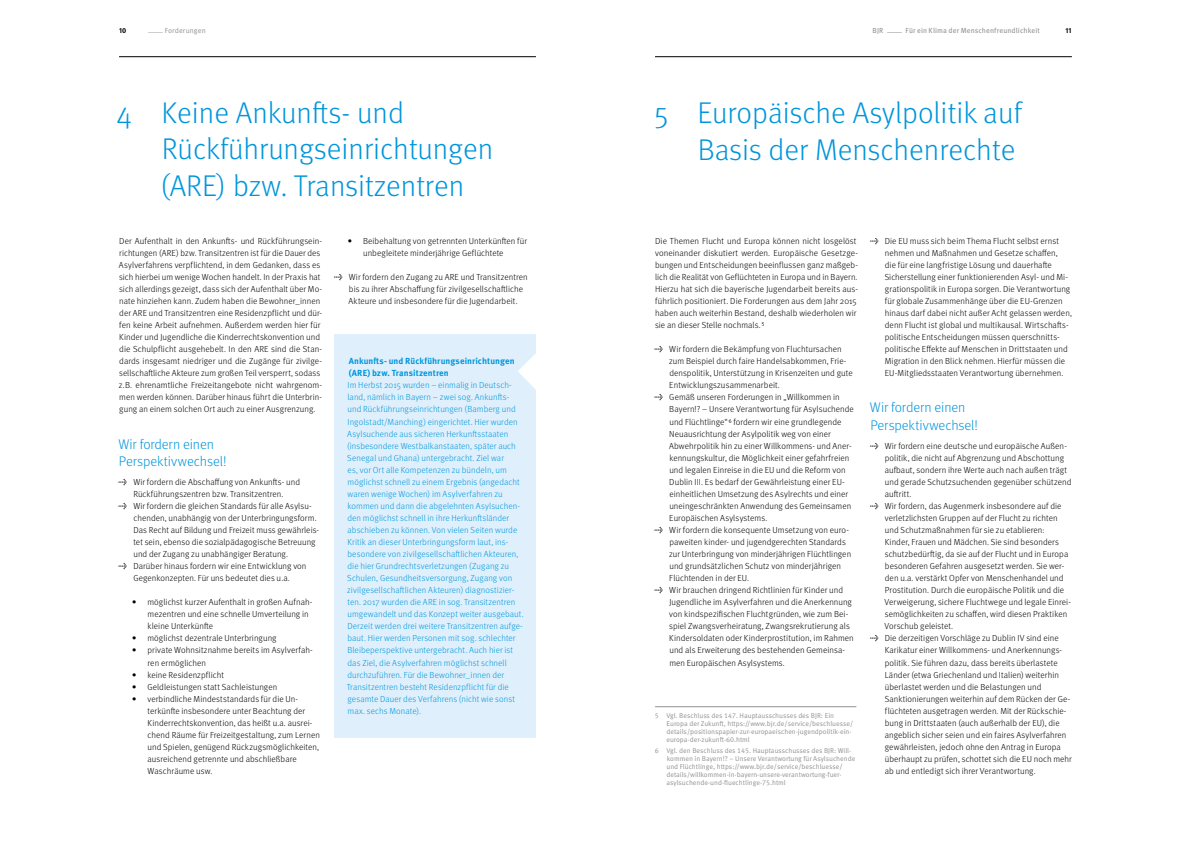
<style>
.page{position:relative;width:1191px;height:842px;background:#fff}
.page>*{position:absolute;margin:0;border:0;box-sizing:border-box;transform-origin:0 0}
.t1{font:300 30px/36.1px "Meta OT";color:#0095db}
.t2{font:300 14px/17px "Meta OT";letter-spacing:-.005em;color:#0095db}
.t3{font:300 8.8px/12px "Meta OT";letter-spacing:.005em;color:#000}
.t4{font:300 8.8px/12px "Meta OT";letter-spacing:.005em;color:#0095db}
.t5{font:700 8.8px/12px "Meta OT";letter-spacing:.005em;color:#0095db}
.t6{font:7.3px "Meta OT";letter-spacing:.015em;color:#929292}
.t7{font:7.3px "Meta OT Norm";letter-spacing:.02em;color:#929292;scale:4 1}
.t8{font:700 7.3px "Meta OT";color:#000}
.t9{font:7px/8.1px "Meta OT Norm";color:#929292}
.s1{font-weight:700;font-size:7px}
.s2{font-weight:700}
</style>
<div class="page">
<div style="left:334px;top:334px;width:201px;height:404px;background:#dff0fc"></div>
<svg style="left:518px;top:353px;width:18px;height:37px"></svg>
<hr style="left:655px;top:706px;width:201px;height:1px;background:#929292">
<hr style="left:655px;top:57px;width:416px;height:1px;background:#000">
<hr style="left:119px;top:57px;width:417px;height:1px;background:#000">
<p class="t8" style="left:119px;top:26px;width:9px">10</p>
<p class="t7" style="left:148px;top:26px;width:16px">_Forderungen</p>
<p class="t6" style="left:872px;top:26px;width:169px">BJR _Für ein Klima der Menschenfreundlichkeit</p>
<p class="t8" style="left:1065px;top:26px;width:8px">11</p>
<h1 class="t1" style="left:160px;top:95px;width:334px;text-indent:-44px">4 Keine Ankunfts- und<br>Rückführungseinrichtungen (ARE) bzw. Transitzentren</h1>
<h1 class="t1" style="left:654px;top:95px;width:369px;text-align:right">5 Europäische Asylpolitik auf<br>Basis der Menschenrechte</h1>
<p class="t3" style="left:119px;top:235px;width:205px">Der Aufenthalt in den Ankunfts- und Rückführungsein&shy;richtungen (ARE) bzw. Transitzentren ist für die Dauer des Asylverfahrens verpflichtend, in dem Gedanken, dass es sich hierbei um wenige Wochen handelt. In der Praxis hat sich allerdings gezeigt, dass sich der Aufenthalt über Mo&shy;nate hinziehen kann. Zudem haben die Bewohner_innen der ARE und Transitzentren eine Residenzpflicht und dür&shy;fen keine Arbeit aufnehmen. Außerdem werden hier für Kinder und Jugendliche die Kinderrechtskonvention und die Schulpflicht ausgehebelt. In den ARE sind die Stan&shy;dards insgesamt niedriger und die Zugänge für zivilge&shy;sellschaftliche Akteure zum großen Teil versperrt, sodass z.B. ehrenamtliche Freizeitangebote nicht wahrgenom&shy;men werden können. Darüber hinaus führt die Unterbrin&shy;gung an einem solchen Ort auch zu einer Ausgrenzung.</p>
<h2 class="t2" style="left:118px;top:436px;width:109px">Wir fordern einen<br>Perspektivwechsel!</h2>
<p class="t3" style="left:119px;top:476px;width:183px;text-align:center"><span class="s1">→</span> Wir fordern die Abschaffung von Ankunfts- und<br>Rückführungszentren bzw. Transitzentren.</p>
<p class="t3" style="left:133px;top:500px;width:187px;text-indent:-15px"><span class="s1">→</span> Wir fordern die gleichen Standards für alle Asylsu&shy;chenden, unabhängig von der Unterbringungsform.<br>Das Recht auf Bildung und Freizeit muss gewährleis&shy;tet sein, ebenso die sozialpädagogische Betreuung und der Zugang zu unabhängiger Beratung.</p>
<p class="t3" style="left:119px;top:560px;width:189px;text-align:center"><span class="s1">→</span> Darüber hinaus fordern wir eine Entwicklung von<br>Gegenkonzepten. Für uns bedeutet dies u.a.</p>
<p class="t3" style="left:148px;top:596px;width:166px;text-indent:-15px"><span class="s2">•</span> möglichst kurzer Aufenthalt in großen Aufnah&shy;mezentren und eine schnelle Umverteilung in kleine Unterkünfte</p>
<p class="t3" style="left:132px;top:632px;width:146px"><span class="s2">•</span> möglichst dezentrale Unterbringung</p>
<p class="t3" style="left:148px;top:645px;width:167px;text-indent:-15px"><span class="s2">•</span> private Wohnsitznahme bereits im Asylverfah&shy;ren ermöglichen</p>
<p class="t3" style="left:132px;top:669px;width:93px"><span class="s2">•</span> keine Residenzpflicht</p>
<p class="t3" style="left:132px;top:681px;width:146px"><span class="s2">•</span> Geldleistungen statt Sachleistungen</p>
<p class="t3" style="left:147px;top:693px;width:174px;text-indent:-15px"><span class="s2">•</span> verbindliche Mindeststandards für die Un&shy;terkünfte insbesondere unter Beachtung der Kinderrechtskonvention, das heißt u.a. ausrei&shy;chend Räume für Freizeitgestaltung, zum Lernen und Spielen, genügend Rückzugsmöglichkeiten, ausreichend getrennte und abschließbare Waschräume usw.</p>
<p class="t3" style="left:655px;top:235px;width:204px">Die Themen Flucht und Europa können nicht losgelöst voneinander diskutiert werden. Europäische Gesetzge&shy;bungen und Entscheidungen beeinflussen ganz maßgeb&shy;lich die Realität von Geflüchteten in Europa und in Bayern.<br>Hierzu hat sich die bayerische Jugendarbeit bereits aus&shy;führlich positioniert. Die Forderungen aus dem Jahr 2015 haben auch weiterhin Bestand, deshalb wiederholen wir sie an dieser Stelle nochmals.5</p>
<p class="t3" style="left:669px;top:343px;width:185px;text-indent:-15px"><span class="s1">→</span> Wir fordern die Bekämpfung von Fluchtursachen zum Beispiel durch faire Handelsabkommen, Frie&shy;denspolitik, Unterstützung in Krisenzeiten und gute Entwicklungszusammenarbeit.</p>
<p class="t3" style="left:669px;top:392px;width:186px;text-indent:-14px"><span class="s1">→</span> Gemäß unseren Forderungen in „Willkommen in Bayern!? – Unsere Verantwortung für Asylsuchende und Flüchtlinge“6 fordern wir eine grundlegende Neuausrichtung der Asylpolitik weg von einer Abwehrpolitik hin zu einer Willkommens- und Aner&shy;kennungskultur, die Möglichkeit einer gefahrfreien und legalen Einreise in die EU und die Reform von Dublin III. Es bedarf der Gewährleistung einer EU&shy;einheitlichen Umsetzung des Asylrechts und einer uneingeschränkten Anwendung des Gemeinsamen Europäischen Asylsystems.</p>
<p class="t3" style="left:669px;top:524px;width:184px;text-indent:-15px"><span class="s1">→</span> Wir fordern die konsequente Umsetzung von euro&shy;paweiten kinder- und jugendgerechten Standards zur Unterbringung von minderjährigen Flüchtlingen und grundsätzlichen Schutz von minderjährigen Flüchtenden in der EU.</p>
<p class="t3" style="left:669px;top:584px;width:186px;text-indent:-15px"><span class="s1">→</span> Wir brauchen dringend Richtlinien für Kinder und Jugendliche im Asylverfahren und die Anerkennung von kindspezifischen Fluchtgründen, wie zum Bei&shy;spiel Zwangsverheiratung, Zwangsrekrutierung als Kindersoldaten oder Kinderprostitution, im Rahmen und als Erweiterung des bestehenden Gemeinsa&shy;men Europäischen Asylsystems.</p>
<p class="t3" style="left:884px;top:235px;width:189px;text-indent:-15px"><span class="s1">→</span> Die EU muss sich beim Thema Flucht selbst ernst nehmen und Maßnahmen und Gesetze schaffen,<br>die für eine langfristige Lösung und dauerhafte Sicherstellung einer funktionierenden Asyl- und Mi&shy;grationspolitik in Europa sorgen. Die Verantwortung für globale Zusammenhänge über die EU-Grenzen hinaus darf dabei nicht außer Acht gelassen werden, denn Flucht ist global und multikausal. Wirtschafts&shy;politische Entscheidungen müssen querschnitts&shy;politische Effekte auf Menschen in Drittstaaten und Migration in den Blick nehmen. Hierfür müssen die EU-Mitgliedsstaaten Verantwortung übernehmen.</p>
<h2 class="t2" style="left:870px;top:399px;width:109px">Wir fordern einen<br>Perspektivwechsel!</h2>
<p class="t3" style="left:885px;top:440px;width:188px;text-indent:-15px"><span class="s1">→</span> Wir fordern eine deutsche und europäische Außen&shy;politik, die nicht auf Abgrenzung und Abschottung aufbaut, sondern ihre Werte auch nach außen trägt und gerade Schutzsuchenden gegenüber schützend auftritt.</p>
<p class="t3" style="left:884px;top:500px;width:188px;text-indent:-14px"><span class="s1">→</span> Wir fordern, das Augenmerk insbesondere auf die verletzlichsten Gruppen auf der Flucht zu richten und Schutzmaßnahmen für sie zu etablieren:<br>Kinder, Frauen und Mädchen. Sie sind besonders schutzbedürftig, da sie auf der Flucht und in Europa besonderen Gefahren ausgesetzt werden. Sie wer&shy;den u.a. verstärkt Opfer von Menschenhandel und Prostitution. Durch die europäische Politik und die Verweigerung, sichere Fluchtwege und legale Einrei&shy;semöglichkeiten zu schaffen, wird diesen Praktiken Vorschub geleistet.</p>
<p class="t3" style="left:884px;top:632px;width:189px;text-indent:-15px"><span class="s1">→</span> Die derzeitigen Vorschläge zu Dublin IV sind eine Karikatur einer Willkommens- und Anerkennungs&shy;politik. Sie führen dazu, dass bereits überlastete Länder (etwa Griechenland und Italien) weiterhin überlastet werden und die Belastungen und Sanktionierungen weiterhin auf dem Rücken der Ge&shy;flüchteten ausgetragen werden. Mit der Rückschie&shy;bung in Drittstaaten (auch außerhalb der EU), die angeblich sicher seien und ein faires Asylverfahren gewährleisten, jedoch ohne den Antrag in Europa überhaupt zu prüfen, schottet sich die EU noch mehr ab und entledigt sich ihrer Verantwortung.</p>
<p class="t3" style="left:363px;top:235px;width:166px;text-indent:-15px"><span class="s2">•</span> Beibehaltung von getrennten Unterkünften für unbegleitete minderjährige Geflüchtete</p>
<p class="t3" style="left:349px;top:271px;width:181px;text-indent:-14px"><span class="s1">→</span> Wir fordern den Zugang zu ARE und Transitzentren bis zu ihrer Abschaffung für zivilgesellschaftliche<br>Akteure und insbesondere für die Jugendarbeit.</p>
<p class="t5" style="left:349px;top:355px;width:167px">Ankunfts- und Rückführungseinrichtungen (ARE) bzw. Transitzentren</p>
<p class="t4" style="left:347px;top:379px;width:178px">Im Herbst 2015 wurden – einmalig in Deutsch&shy;land, nämlich in Bayern – zwei sog. Ankunfts&shy;und Rückführungseinrichtungen (Bamberg und Ingolstadt/Manching) eingerichtet. Hier wurden Asylsuchende aus sicheren Herkunftsstaaten (insbesondere Westbalkanstaaten, später auch Senegal und Ghana) untergebracht. Ziel war<br>es, vor Ort alle Kompetenzen zu bündeln, um möglichst schnell zu einem Ergebnis (angedacht waren wenige Wochen) im Asylverfahren zu kommen und dann die abgelehnten Asylsuchen&shy;den möglichst schnell in ihre Herkunftsländer abschieben zu können. Von vielen Seiten wurde Kritik an dieser Unterbringungsform laut, ins&shy;besondere von zivilgesellschaftlichen Akteuren, die hier Grundrechtsverletzungen (Zugang zu Schulen, Gesundheitsversorgung, Zugang von zivilgesellschaftlichen Akteuren) diagnostizier&shy;ten. 2017 wurden die ARE in sog. Transitzentren umgewandelt und das Konzept weiter ausgebaut.<br>Derzeit werden drei weitere Transitzentren aufge&shy;baut. Hier werden Personen mit sog. schlechter Bleibeperspektive untergebracht. Auch hier ist das Ziel, die Asylverfahren möglichst schnell durchzuführen. Für die Bewohner_innen der Transitzentren besteht Residenzpflicht für die gesamte Dauer des Verfahrens (nicht wie sonst max. sechs Monate).</p>
<p class="t9" style="left:666px;top:711px;width:188px;text-indent:-12px">5 Vgl. Beschluss des 147. Hauptausschusses des BJR: Ein Europa der Zukunft, https://www.bjr.de/service/beschluesse/ details/positionspapier-zur-europaeischen-jugendpolitik-ein&shy;europa-der-zukunft-60.html</p>
<p class="t9" style="left:666px;top:746px;width:190px;text-indent:-12px">6 Vgl. den Beschluss des 145. Hauptausschusses des BJR: Will&shy;kommen in Bayern!? – Unsere Verantwortung für Asylsuchende und Flüchtlinge, https://www.bjr.de/service/beschluesse/ details/willkommen-in-bayern-unsere-verantwortung-fuer&shy;asylsuchende-und-fluechtlinge-75.html</p>
</div>
